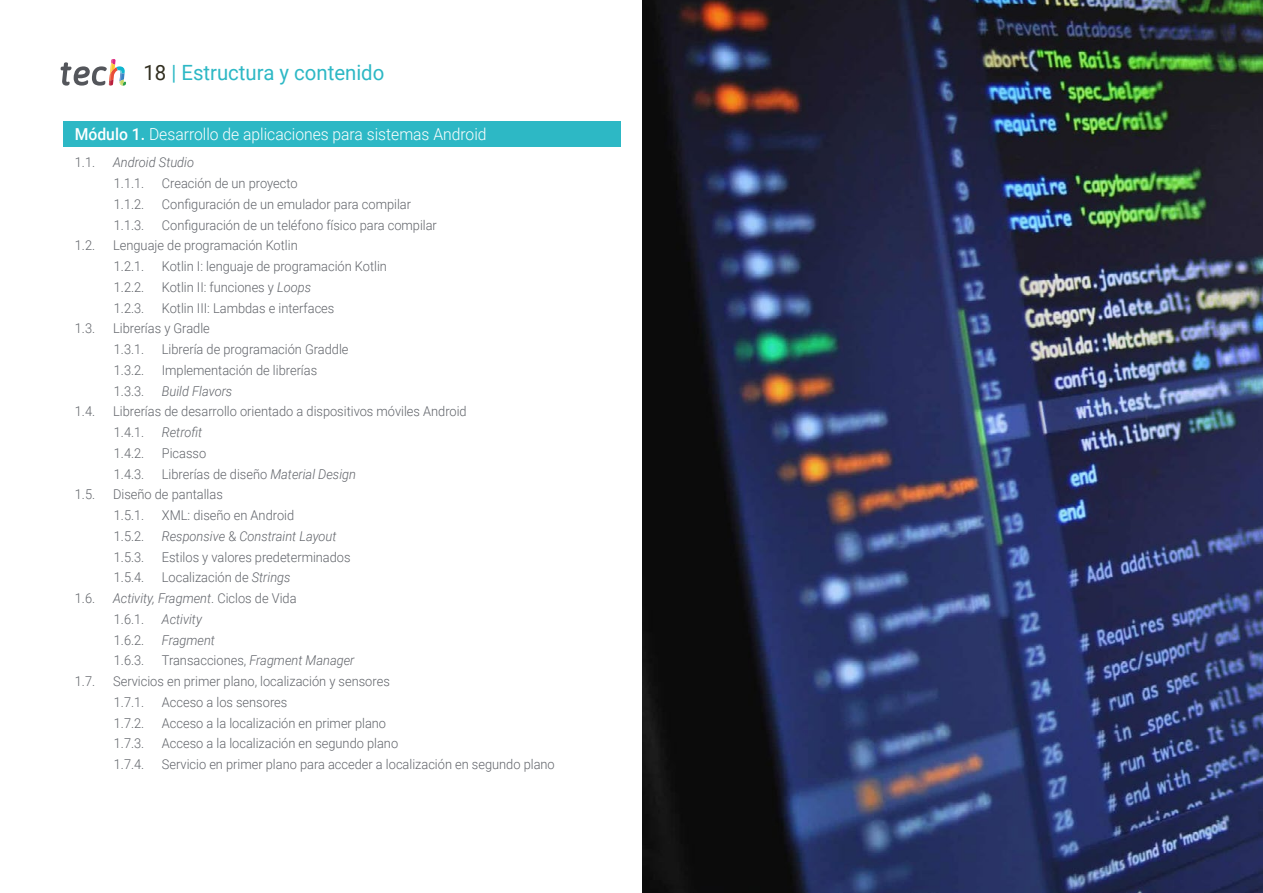
<style>
.page{position:relative;width:1263px;height:893px;background:#fff}
.page>*{position:absolute;margin:0;border:0;box-sizing:border-box;transform-origin:0 0}
.t1{font:21px "Roboto";color:#2db8c5}
.t2{font:300 16.5px "Roboto";color:#fff;scale:.95 1}
.t3{font:300 13.5px/20.7px "Roboto";color:#61646a;scale:.95 1}
.t4{font:italic 300 13.5px "Roboto";color:#61646a;scale:.95 1}
.s1{color:#312e20}
.s2{font-weight:500}
.s3{font-style:italic}
.s4{font-style:normal}
</style>
<div class="page">
<div style="left:64px;top:122px;width:557px;height:25px;background:#2db8c5"></div>
<svg style="left:61px;top:59px;width:65px;height:27px"></svg>
<img style="left:642px;top:0;width:621px;height:893px">
<h1 class="t1" style="left:144px;top:57px;width:242px"><span class="s1">18</span> | Estructura y contenido</h1>
<p class="t2" style="left:75px;top:123px;width:435px"><span class="s2">Módulo 1.</span> Desarrollo de aplicaciones para sistemas Android</p>
<p class="t3" style="left:75px;top:152px;width:23px">1.1.</p>
<p class="t4" style="left:113px;top:153px;width:87px">Android Studio</p>
<p class="t3" style="left:114px;top:172px;width:34px">1.1.1.</p>
<p class="t3" style="left:162px;top:172px;width:144px">Creación de un proyecto</p>
<p class="t3" style="left:114px;top:193px;width:34px">1.1.2.</p>
<p class="t3" style="left:162px;top:193px;width:264px">Configuración de un emulador para compilar</p>
<p class="t3" style="left:114px;top:214px;width:34px">1.1.3.</p>
<p class="t3" style="left:162px;top:214px;width:291px">Configuración de un teléfono físico para compilar</p>
<p class="t3" style="left:75px;top:235px;width:23px">1.2.</p>
<p class="t3" style="left:113px;top:235px;width:196px">Lenguaje de programación Kotlin<br>1.2.1.</p>
<p class="t3" style="left:162px;top:255px;width:238px">Kotlin I: lenguaje de programación Kotlin</p>
<p class="t3" style="left:114px;top:276px;width:34px">1.2.2.</p>
<p class="t3" style="left:162px;top:276px;width:159px">Kotlin II: funciones y <span class="s3">Loops</span></p>
<p class="t3" style="left:114px;top:297px;width:34px">1.2.3.</p>
<p class="t3" style="left:162px;top:297px;width:183px">Kotlin III: Lambdas e interfaces</p>
<p class="t3" style="left:75px;top:318px;width:23px">1.3.</p>
<p class="t3" style="left:113px;top:318px;width:103px">Librerías y Gradle<br>1.3.1.</p>
<p class="t3" style="left:162px;top:338px;width:198px">Librería de programación Graddle</p>
<p class="t3" style="left:114px;top:359px;width:34px">1.3.2.</p>
<p class="t3" style="left:162px;top:359px;width:165px">Implementación de librerías</p>
<p class="t3" style="left:114px;top:380px;width:34px">1.3.3.</p>
<p class="t4" style="left:162px;top:381px;width:76px">Build Flavors</p>
<p class="t3" style="left:75px;top:401px;width:23px">1.4.</p>
<p class="t3" style="left:113px;top:401px;width:374px">Librerías de desarrollo orientado a dispositivos móviles Android<br>1.4.1.</p>
<p class="t4" style="left:162px;top:423px;width:44px">Retrofit</p>
<p class="t3" style="left:114px;top:442px;width:34px">1.4.2.</p>
<p class="t3" style="left:162px;top:442px;width:48px">Picasso</p>
<p class="t3" style="left:114px;top:463px;width:34px">1.4.3.</p>
<p class="t3" style="left:162px;top:463px;width:206px">Librerías de diseño <span class="s3">Material Design</span></p>
<p class="t3" style="left:75px;top:484px;width:23px">1.5.</p>
<p class="t3" style="left:113px;top:484px;width:117px">Diseño de pantallas<br>1.5.1.</p>
<p class="t3" style="left:162px;top:504px;width:141px">XML: diseño en Android</p>
<p class="t3" style="left:114px;top:525px;width:34px">1.5.2.</p>
<p class="t4" style="left:162px;top:527px;width:185px">Responsive <span class="s4">&amp;</span> Constraint Layout</p>
<p class="t3" style="left:114px;top:546px;width:34px">1.5.3.</p>
<p class="t3" style="left:162px;top:546px;width:200px">Estilos y valores predeterminados</p>
<p class="t3" style="left:114px;top:567px;width:34px">1.5.4.</p>
<p class="t3" style="left:162px;top:567px;width:137px">Localización de <span class="s3">Strings</span></p>
<p class="t3" style="left:75px;top:587px;width:23px">1.6.</p>
<p class="t3" style="left:113px;top:587px;width:195px"><span class="s3">Activity, Fragment</span>. Ciclos de Vida<br>1.6.1.</p>
<p class="t4" style="left:162px;top:610px;width:44px">Activity</p>
<p class="t3" style="left:114px;top:629px;width:34px">1.6.2.</p>
<p class="t4" style="left:162px;top:630px;width:57px">Fragment</p>
<p class="t3" style="left:114px;top:650px;width:34px">1.6.3.</p>
<p class="t4" style="left:162px;top:651px;width:204px"><span class="s4">Transacciones,</span> Fragment Manager</p>
<p class="t3" style="left:75px;top:670px;width:23px">1.7.</p>
<p class="t3" style="left:113px;top:670px;width:293px">Servicios en primer plano, localización y sensores<br>1.7.1.</p>
<p class="t3" style="left:162px;top:691px;width:134px">Acceso a los sensores</p>
<p class="t3" style="left:114px;top:712px;width:34px">1.7.2.</p>
<p class="t3" style="left:162px;top:712px;width:238px">Acceso a la localización en primer plano</p>
<p class="t3" style="left:114px;top:733px;width:34px">1.7.3.</p>
<p class="t3" style="left:162px;top:733px;width:250px">Acceso a la localización en segundo plano</p>
<p class="t3" style="left:114px;top:753px;width:34px">1.7.4.</p>
<p class="t3" style="left:162px;top:753px;width:415px">Servicio en primer plano para acceder a localización en segundo plano</p>
</div>
